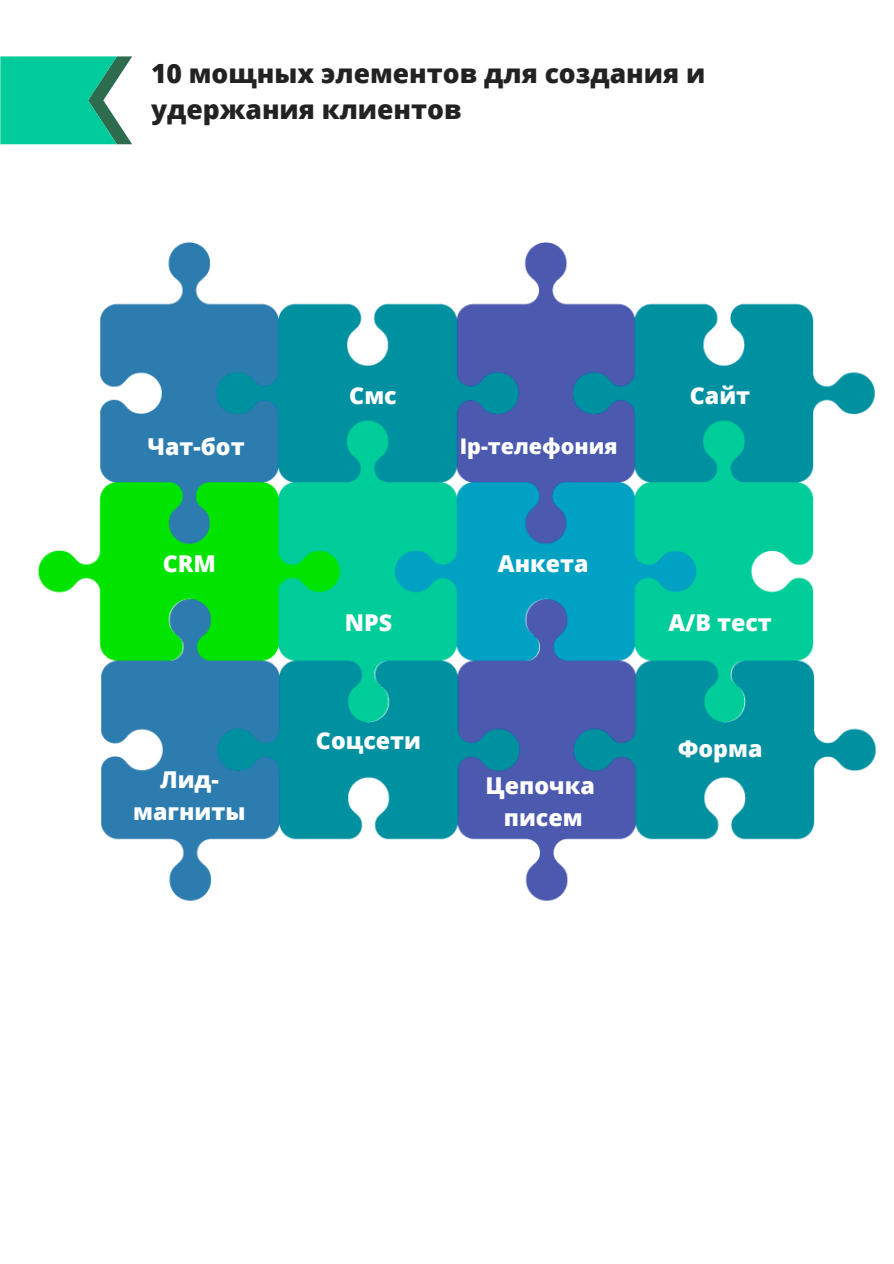
<style>
.page{position:relative;width:894px;height:1264px;background:#fff}
.page>*{position:absolute;margin:0;border:0;box-sizing:border-box;transform-origin:0 0}
.t1{font:800 26.55px/36px "Open Sans";color:#222}
.t2{font:800 23.25px/31.5px "Open Sans";color:#fff;text-align:center}
.t3{font:800 21.45px "Open Sans";color:#fff}
</style>
<div class="page">
<img style="left:38px;top:242px;width:838px;height:659px">
<svg style="left:0;top:56px;width:132px;height:88px;background:#22c69c"></svg>
<p class="t1" style="left:151px;top:55px;width:555px">10 мощных элементов для создания и удержания клиентов</p>
<p class="t2" style="left:147px;top:430px;width:99px">Чат-бот</p>
<p class="t2" style="left:163px;top:547px;width:55px">CRM</p>
<p class="t2" style="left:133px;top:763px;width:114px">Лид&shy;магниты</p>
<p class="t2" style="left:349px;top:379px;width:49px">Смс</p>
<p class="t2" style="left:345px;top:605px;width:49px">NPS</p>
<p class="t2" style="left:316px;top:724px;width:107px">Соцсети</p>
<p class="t3" style="left:459px;top:431px;width:159px">Ip-телефония</p>
<p class="t2" style="left:497px;top:547px;width:92px">Анкета</p>
<p class="t2" style="left:485px;top:769px;width:111px">Цепочка писем</p>
<p class="t2" style="left:689px;top:379px;width:62px">Сайт</p>
<p class="t2" style="left:668px;top:605px;width:105px">A/B тест</p>
<p class="t2" style="left:677px;top:732px;width:86px">Форма</p>
</div>
